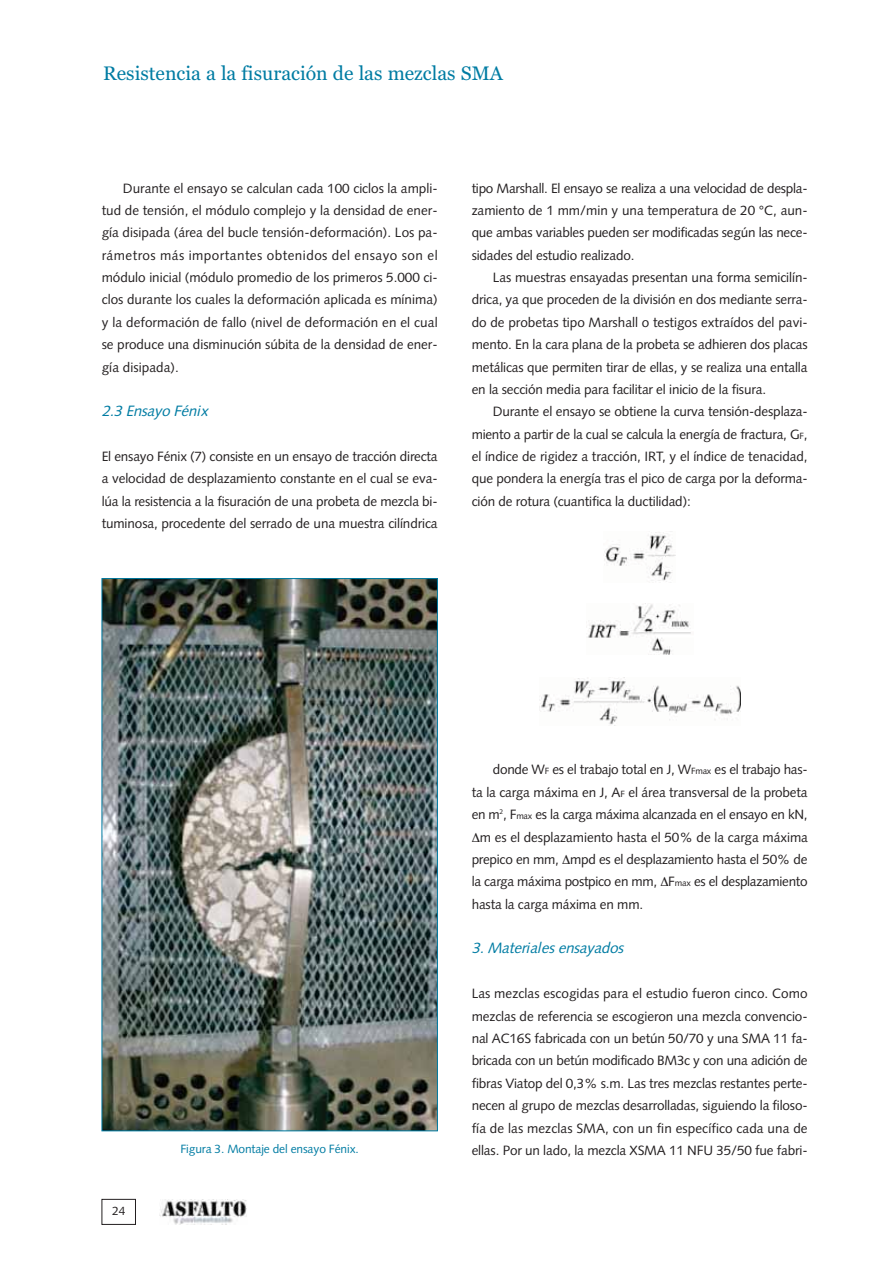
<style>
.page{position:relative;width:893px;height:1263px;background:#fff}
.page>*{position:absolute;margin:0;border:0;box-sizing:border-box;transform-origin:0 0}
.t1{font:19.5px "Georgia";color:#007ca3}
.t2{font:italic 15px "Syntax";color:#007ca3}
.t3{font:13.5px/22.4px "Syntax";letter-spacing:-.01em;color:#231f20;text-align:justify}
.t4{font:12px "Syntax";letter-spacing:-.01em;color:#007ca3}
.t5{font:12px "Syntax";color:#231f20}
.s1{font-size:9px}
</style>
<div class="page">
<img style="left:160px;top:1200px;width:87px;height:24px">
<div style="left:102px;top:1199px;width:34px;height:26px;border:1px solid #231f20"></div>
<img style="left:104px;top:580px;width:332px;height:549px">
<img style="left:604px;top:532px;width:72px;height:50px">
<img style="left:588px;top:604px;width:103px;height:51px">
<img style="left:539px;top:677px;width:201px;height:49px">
<h1 class="t1" style="left:103px;top:65px;width:401px">Resistencia a la fisuración de las mezclas SMA</h1>
<p class="t3" style="left:102px;top:178px;width:337px;text-indent:21px">Durante el ensayo se calculan cada 100 ciclos la ampli&shy;tud de tensión, el módulo complejo y la densidad de ener&shy;gía disipada (área del bucle tensión-deformación). Los pa&shy;rámetros más importantes obtenidos del ensayo son el módulo inicial (módulo promedio de los primeros 5.000 ci&shy;clos durante los cuales la deformación aplicada es mínima) y la deformación de fallo (nivel de deformación en el cual se produce una disminución súbita de la densidad de ener&shy;gía disipada).</p>
<p class="t2" style="left:102px;top:405px;width:111px">2.3 Ensayo Fénix</p>
<p class="t3" style="left:102px;top:447px;width:337px">El ensayo Fénix (7) consiste en un ensayo de tracción directa a velocidad de desplazamiento constante en el cual se eva&shy;lúa la resistencia a la fisuración de una probeta de mezcla bi&shy;tuminosa, procedente del serrado de una muestra cilíndrica</p>
<p class="t3" style="left:472px;top:178px;width:337px">tipo Marshall. El ensayo se realiza a una velocidad de despla&shy;zamiento de 1 mm/min y una temperatura de 20 °C, aun&shy;que ambas variables pueden ser modificadas según las nece&shy;sidades del estudio realizado.</p>
<p class="t3" style="left:472px;top:268px;width:337px;text-indent:21px">Las muestras ensayadas presentan una forma semicilín&shy;drica, ya que proceden de la división en dos mediante serra&shy;do de probetas tipo Marshall o testigos extraídos del pavi&shy;mento. En la cara plana de la probeta se adhieren dos placas metálicas que permiten tirar de ellas, y se realiza una entalla en la sección media para facilitar el inicio de la fisura.</p>
<p class="t3" style="left:472px;top:402px;width:338px;text-indent:21px">Durante el ensayo se obtiene la curva tensión-desplaza&shy;miento a partir de la cual se calcula la energía de fractura, G<span class="s1">F</span>, el índice de rigidez a tracción, IRT, y el índice de tenacidad, que pondera la energía tras el pico de carga por la deforma&shy;ción de rotura (cuantifica la ductilidad):</p>
<p class="t5" style="left:112px;top:1206px;width:15px">24</p>
<p class="t4" style="left:180px;top:1144px;width:180px">Figura 3. Montaje del ensayo Fénix.</p>
<p class="t3" style="left:493px;top:760px;width:316px">donde W<span class="s1">F</span> es el trabajo total en J, W<span class="s1">Fmax</span> es el trabajo has-</p>
<p class="t3" style="left:472px;top:782px;width:337px">ta la carga máxima en J, A<span class="s1">F</span> el área transversal de la probeta</p>
<p class="t3" style="left:472px;top:805px;width:337px">en m<sup>2</sup>, F<span class="s1">max</span> es la carga máxima alcanzada en el ensayo en kN,</p>
<p class="t3" style="left:480px;top:827px;width:330px">m es el desplazamiento hasta el 50% de la carga máxima</p>
<p class="t3" style="left:472px;top:849px;width:337px">prepico en mm, mpd es el desplazamiento hasta el 50% de</p>
<p class="t3" style="left:472px;top:872px;width:337px">la carga máxima postpico en mm, F<span class="s1">max</span> es el desplazamiento</p>
<p class="t3" style="left:472px;top:894px;width:173px">hasta la carga máxima en mm.</p>
<p class="t2" style="left:472px;top:942px;width:156px">3.Materialesensayados</p>
<p class="t3" style="left:472px;top:984px;width:337px">Las mezclas escogidas para el estudio fueron cinco. Como mezclas de referencia se escogieron una mezcla convencio&shy;nal AC16S fabricada con un betún 50/70 y una SMA 11 fa&shy;bricada con un betún modificado BM3c y con una adición de fibras Viatop del 0,3% s.m. Las tres mezclas restantes perte&shy;necen al grupo de mezclas desarrolladas, siguiendo la filoso&shy;fía de las mezclas SMA, con un fin específico cada una de ellas. Por un lado, la mezcla XSMA 11 NFU 35/50 fue fabri-</p>
</div>
